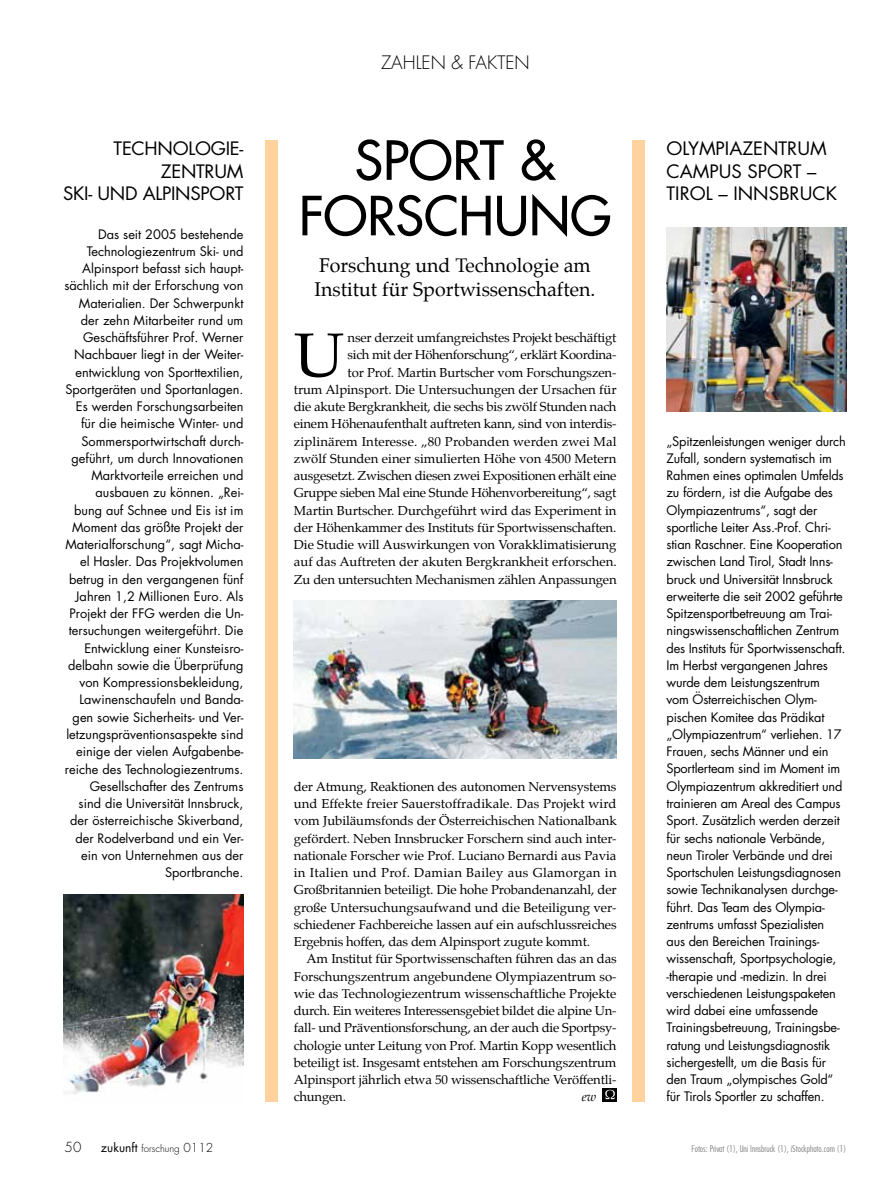
<style>
.page{position:relative;width:893px;height:1191px;background:#fff}
.page>*{position:absolute;margin:0;border:0;box-sizing:border-box;transform-origin:0 0}
.t1{font:62.25px "Palatino";color:#000;scale:1.04 1}
.t2{font:52.5px/55.5px "Futura";color:#000;text-align:center}
.t3{font:19.5px/24px "Palatino";color:#000}
.t4{font:18px/22.5px "Futura";letter-spacing:-.015em;color:#000}
.t5{font:300 18px "Futura";color:#000}
.t6{font:300 13.5px "Futura";color:#000}
.t7{font:12.75px/17.2px "Futura";letter-spacing:-.015em;color:#000;text-align:right}
.t8{font:12.75px/17.2px "Palatino";letter-spacing:-.01em;color:#000;text-align:right}
.t9{font:12.75px "Palatino";letter-spacing:.01em;color:#000}
.t10{font:12.75px "Palatino";letter-spacing:.02em;color:#000}
.t11{font:italic 12.75px "Palatino";color:#000}
.t12{font:300 9.75px "Futura";color:#000}
.t13{font:300 condensed 9px "Futura";color:#818284}
.s1{font-weight:400;font-size:12px}
.s2{font-size:12px}
</style>
<div class="page">
<img style="left:293px;top:601px;width:324px;height:157px">
<div style="left:265px;top:140px;width:12px;height:961px;background:#ffd29e"></div>
<svg style="left:603px;top:1088px;width:14px;height:13px"></svg>
<svg style="left:605px;top:1089px;width:10px;height:10px"></svg>
<div style="left:632px;top:140px;width:13px;height:961px;background:#ffd29e"></div>
<img style="left:666px;top:227px;width:180px;height:184px">
<img style="left:64px;top:894px;width:179px;height:200px">
<p class="t4" style="left:114px;top:137px;width:131px">Technologie-</p>
<p class="t4" style="left:161px;top:160px;width:84px">zENTRUM</p>
<p class="t4" style="left:63px;top:182px;width:172px">Ski- u nd Alpinsport</p>
<p class="t7" style="left:64px;top:225px;width:181px">Das seit 2005 bestehende<br>Technologiezentrum Ski- und<br>Alpinsport befasst sich haupt&shy;sächlich mit der Erforschung von<br>Materialien. Der Schwerpunkt der zehn Mitarbeiter rund um<br>Geschäftsführer Prof. Werner<br>Nachbauer liegt in der Weiter&shy;entwicklung von Sporttextilien,<br>Sportgeräten und Sportanlagen.<br>Es werden Forschungsarbeiten für die heimische Winter- und<br>Sommersportwirtschaft durch&shy;geführt, um durch I nnovationen<br>Marktvorteile erreichen und ausbauen zu können. „Rei-<br>bung auf Schnee und Eis ist im<br>Moment das größte Projekt der<br>Materialforschung“, sagt Micha&shy;el Hasler. Das Projektvolumen betrug in den vergangenen fünf<br>Jahren 1,2 Millionen Euro. Als<br>Projekt der FFG werden die Un&shy;tersuchungen weitergeführt. Die<br>Entwicklung einer Kunsteisro&shy;delbahn sowie die Überprüfung von Kompressionsbekleidung,<br>Lawinenschaufeln und Banda&shy;gen sowie Sicherheits- und Ver&shy;letzungspräventionsaspekte sind einige der vielen Aufgabenbe&shy;reiche des Technologiezentrums.<br>Gesellschafter des Zentrums sind die Universität I nnsbruck, der österreichische Skiverband, der Rodelverband und ein Ver&shy;ein von Unternehmen aus der<br>Sportbranche.</p>
<p class="t6" style="left:65px;top:1138px;width:18px">50</p>
<p class="t12" style="left:101px;top:1142px;width:114px"><span class="s1">zukunft</span> FORSCHUNG <span class="s2">0112</span></p>
<p class="t5" style="left:381px;top:50px;width:150px">ZAHLEN &amp; FAKTEN</p>
<p class="t2" style="left:299px;top:132px;width:314px">SPORT &amp;<br>FORSCHUNG</p>
<p class="t3" style="left:315px;top:253px;width:282px">Forschung und Technologie am<br>Institut für Sportwissenschaften.</p>
<p class="t8" style="left:294px;top:329px;width:324px">nser derzeit umfangreichstes Projekt beschäftigt<br>sich mit der Höhenforschung“, erklärt Koordina-<br>tor Prof. Martin Burtscher vom Forschungszen-<br>trum Alpinsport. Die Untersuchungen der Ursachen für die akute Bergkrankheit, die sechs bis zwölf Stunden nach einem Höhenaufenthalt auftreten kann, sind von interdis&shy;ziplinärem Interesse. „80 Probanden werden zwei Mal zwölf Stunden einer simulierten Höhe von 4500 Metern ausgesetzt. Zwischen diesen zwei Expositionen erhält eine Gruppe sieben Mal eine Stunde Höhenvorbereitung“, sagt Martin Burtscher. Durchgeführt wird das Experiment in der Höhenkammer des Instituts für Sportwissenschaften.<br>Die Studie will Auswirkungen von Vorakklimatisierung auf das Auftreten der akuten Bergkrankheit erforschen.<br>Zu den untersuchten Mechanismen zählen Anpassungen</p>
<p class="t1" style="left:294px;top:303px;width:50px">U</p>
<p class="t8" style="left:294px;top:777px;width:324px">der Atmung, Reaktionen des autonomen Nervensystems</p>
<p class="t9" style="left:294px;top:793px;width:324px">und Effekte freier Sauerstoffradikale. Das Projekt wird</p>
<p class="t8" style="left:294px;top:812px;width:324px">vom Jubiläumsfonds der Österreichischen Nationalbank</p>
<p class="t8" style="left:294px;top:829px;width:324px">gefördert. Neben Innsbrucker Forschern sind auch inter-</p>
<p class="t8" style="left:294px;top:846px;width:324px">nationale Forscher wie Prof. Luciano Bernardi aus Pavia</p>
<p class="t10" style="left:294px;top:862px;width:324px">in Italien und Prof. Damian Bailey aus Glamorgan in</p>
<p class="t8" style="left:294px;top:881px;width:324px">Großbritannien beteiligt. Die hohe Probandenanzahl, der</p>
<p class="t8" style="left:294px;top:898px;width:324px">große Untersuchungsaufwand und die Beteiligung ver-</p>
<p class="t8" style="left:294px;top:915px;width:324px">schiedener Fachbereiche lassen auf ein aufschlussreiches</p>
<p class="t8" style="left:294px;top:933px;width:298px">Ergebnis hoffen, das dem Alpinsport zugute kommt.</p>
<p class="t8" style="left:307px;top:950px;width:312px">Am Institut für Sportwissenschaften führen das an das</p>
<p class="t8" style="left:294px;top:967px;width:324px">Forschungszentrum angebundene Olympiazentrum so-</p>
<p class="t8" style="left:294px;top:984px;width:324px">wie das Technologiezentrum wissenschaftliche Projekte</p>
<p class="t8" style="left:294px;top:1002px;width:324px">durch. Ein weiteres Interessensgebiet bildet die alpine Un-</p>
<p class="t8" style="left:294px;top:1019px;width:324px">fall- und Präventionsforschung, an der auch die Sportpsy-</p>
<p class="t8" style="left:294px;top:1036px;width:324px">chologie unter Leitung von Prof. Martin Kopp wesentlich</p>
<p class="t8" style="left:294px;top:1053px;width:324px">beteiligt ist. Insgesamt entstehen am Forschungszentrum</p>
<p class="t8" style="left:294px;top:1071px;width:324px">Alpinsport jährlich etwa 50 wissenschaftliche Veröffentli-</p>
<p class="t8" style="left:294px;top:1088px;width:54px">chungen.</p>
<p class="t11" style="left:582px;top:1087px;width:16px">ew</p>
<p class="t4" style="left:666px;top:137px;width:89px">OLYMPI AZEN</p>
<p class="t4" style="left:778px;top:137px;width:50px">TRUM</p>
<p class="t4" style="left:666px;top:160px;width:15px">Cam</p>
<p class="t4" style="left:666px;top:160px;width:152px;text-indent:43px">pus Sport –<br>Tirol – I nnsbru</p>
<p class="t4" style="left:812px;top:182px;width:26px">ck</p>
<p class="t7" style="left:666px;top:432px;width:181px;text-align:left">„Spitzenleistungen weniger durch<br>Zufall, sondern systematisch im<br>Rahmen eines optimalen Umfelds zu fördern, ist die Aufgabe des<br>Olympiazentrums“, sagt der sportliche Leiter Ass.-Prof. Chri&shy;stian Raschner. Eine Kooperation zwischen Land Tirol, Stadt I nns&shy;bruck und Universität I nnsbruck erweiterte die seit 2002 geführte<br>Spitzensportbetreuung am Trai&shy;ningswissenschaftlichen Zentrum des Instituts für Sportwissenschaft.<br>Im Herbst vergangenen Jahres wurde dem Leistungszentrum<br>vom Österreichischen Olym&shy;pischen Komitee das Prädikat „Olympiazentrum“ verliehen. 17<br>Frauen, sechs Männer und ein<br>Sportlerteam sind im Moment im<br>Olympiazentrum akkreditiert und trainieren am Areal des Campus<br>Sport. Zusätzlich werden derzeit für sechs nationale Verbände, neun Tiroler Verbände und drei<br>Sportschulen Leistungsdiagnosen sowie Technikanalysen durchge&shy;führt. Das Team des Olympia&shy;zentrums umfasst Spezialisten aus den Bereichen Trainings&shy;wissenschaft, Sportpsychologie, -therapie und -medizin. I n drei verschiedenen Leistungspaketen wird dabei eine umfassende<br>Trainingsbetreuung, Trainingsbe&shy;ratung und Leistungsdiagnostik sichergestellt, um die Basis für den Traum „olympisches Gold“ für Tirols Sportler zu schaffen.</p>
<p class="t13" style="left:691px;top:1142px;width:156px">Fotos: Privat (1), Uni Innsbruck (1), iStockphoto.com (1)</p>
</div>
